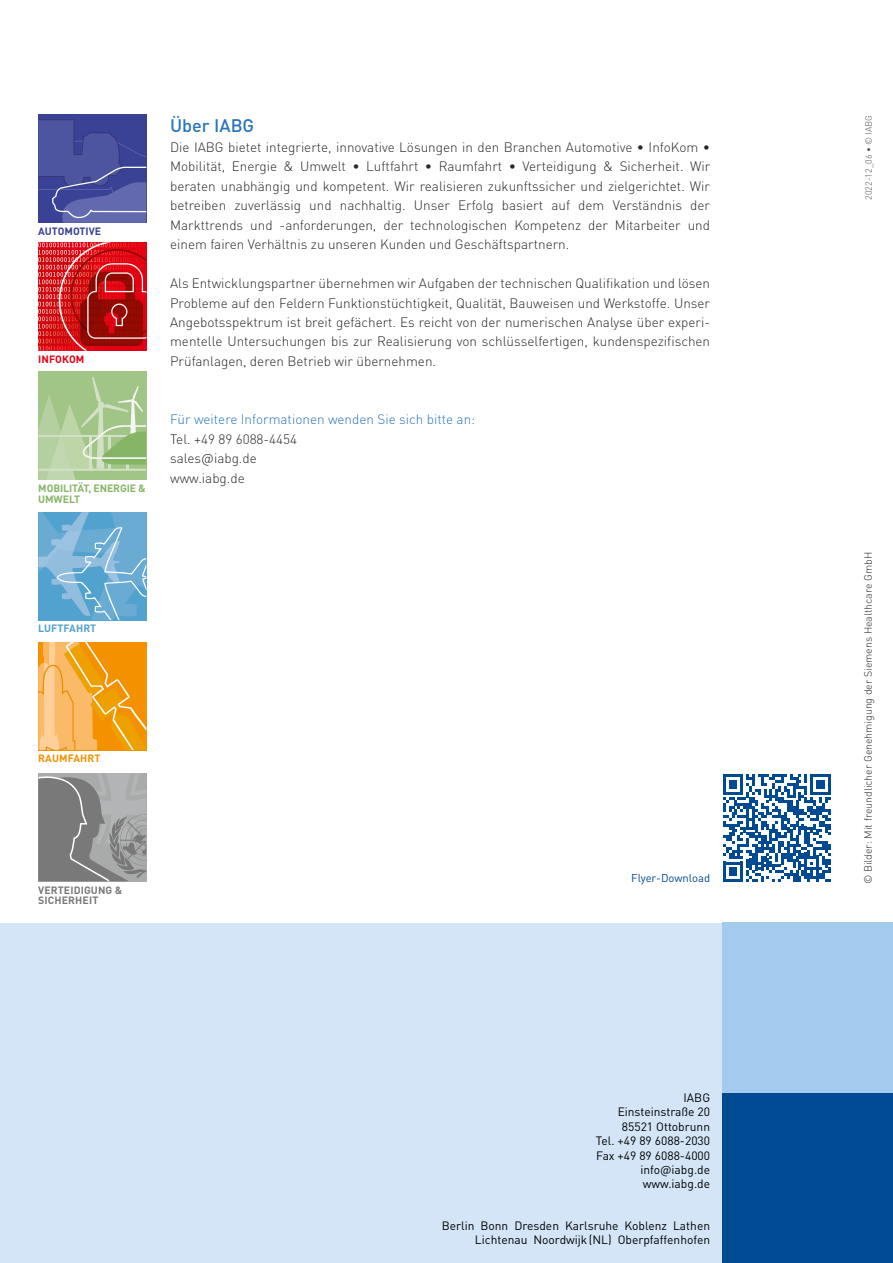
<style>
.page{position:relative;width:893px;height:1263px;background:#fff}
.page>*{position:absolute;margin:0;border:0;box-sizing:border-box;transform-origin:0 0}
.t1{font:500 18px "DINOT";color:#2975bb}
.t2{font:300 13.5px/19.5px "DINOT";color:#282827;text-align:justify}
.t3{font:300 13.5px "DINOT";color:#2975bb}
.t4{font:12px/14.4px "DINOT";color:#000;text-align:right}
.t5{font:11.25px "DINOT";color:#004a93}
.t6{font:300 10.5px "DINOT";color:#282827}
.t7{font:700 10.5px/10.5px "DINOT";letter-spacing:-.01em;color:#86b666}
.t8{font:700 10.5px/10.5px "DINOT";letter-spacing:.01em;color:#787978}
.t9{font:700 10.5px "DINOT";color:#394193}
.t10{font:700 10.5px "DINOT";letter-spacing:.01em;color:#51a2ce}
.t11{font:700 10.5px "DINOT";letter-spacing:.01em;color:#f39100}
.t12{font:700 10.5px "DINOT";letter-spacing:.01em;color:#e30013}
.t13{font:300 9px "DINOT";color:#565656}
</style>
<div class="page">
<div style="left:0;top:923px;width:893px;height:340px;background:#d3e5f7"></div>
<div style="left:723px;top:923px;width:170px;height:170px;background:#a2cbee"></div>
<div style="left:723px;top:1093px;width:170px;height:170px;background:#004a93"></div>
<svg style="left:38px;top:512px;width:108px;height:108px"></svg>
<svg style="left:38px;top:773px;width:108px;height:108px"></svg>
<svg style="left:38px;top:642px;width:108px;height:108px"></svg>
<div style="left:38px;top:372px;width:108px;height:108px;background:#a1c587"></div>
<svg style="left:38px;top:377px;width:108px;height:103px"></svg>
<svg style="left:38px;top:242px;width:109px;height:109px"></svg>
<svg style="left:38px;top:115px;width:108px;height:108px"></svg>
<svg style="left:723px;top:774px;width:107px;height:108px"></svg>
<p class="t9" style="left:38px;top:224px;width:64px">AUTOMOTIVE</p>
<p class="t12" style="left:38px;top:352px;width:48px">INFOKOM</p>
<p class="t7" style="left:38px;top:483px;width:109px">MOBILITÄT, ENERGIE &amp;<br>UMWELT</p>
<h1 class="t1" style="left:170px;top:114px;width:86px">Über IABG</h1>
<p class="t2" style="left:170px;top:137px;width:542px">Die IABG bietet integrierte, innovative Lösungen in den Branchen Automotive • InfoKom • Mobilität, Energie &amp; Umwelt • Luftfahrt • Raumfahrt • Verteidigung &amp; Sicherheit. Wir beraten unabhängig und kompetent. Wir realisieren zukunftssicher und zielgerichtet. Wir betreiben zuverlässig und nachhaltig. Unser Erfolg basiert auf dem Verständnis der Markttrends und -anforderungen, der technologischen Kompetenz der Mitarbeiter und einem fairen Verhältnis zu unseren Kunden und Geschäftspartnern.</p>
<p class="t2" style="left:170px;top:273px;width:542px">Als Entwicklungspartner übernehmen wir Aufgaben der technischen Qualifikation und lösen Probleme auf den Feldern Funktionstüchtigkeit, Qualität, Bauweisen und Werkstoffe. Unser Angebotsspektrum ist breit gefächert. Es reicht von der numerischen Analyse über experi&shy;mentelle Untersuchungen bis zur Realisierung von schlüsselfertigen, kundenspezifischen Prüfanlagen, deren Betrieb wir übernehmen.</p>
<p class="t3" style="left:170px;top:411px;width:307px">Für weitere Informationen wenden Sie sich bitte an:</p>
<p class="t2" style="left:170px;top:429px;width:128px;text-align:left">Tel. +49 89 6088-4454 sales@iabg.de www.iabg.de</p>
<p class="t10" style="left:38px;top:622px;width:59px">LUFTFAHRT</p>
<p class="t11" style="left:38px;top:752px;width:64px">RAUMFAHRT</p>
<p class="t8" style="left:38px;top:884px;width:86px">VERTEIDIGUNG &amp;<br>SICHERHEIT</p>
<p class="t5" style="left:631px;top:871px;width:80px">Flyer-Download</p>
<p class="t4" style="left:596px;top:1090px;width:116px">IABG<br>Einsteinstraße 20<br>85521 Ottobrunn<br>Tel. +49 89 6088-2030<br>Fax +49 89 6088-4000 info@iabg.de www.iabg.de</p>
<p class="t4" style="left:442px;top:1218px;width:270px">Berlin Bonn Dresden Karlsruhe Koblenz Lathen<br>Lichtenau Noordwijk(NL) Oberpfaffenhofen</p>
<p class="t13" style="left:863px;top:200px;width:87px;rotate:-90deg">2022-12_06 • © IABG</p>
<p class="t6" style="left:861px;top:884px;width:334px;rotate:-90deg">© Bilder: Mit freundlicher Genehmigung der Siemens Healthcare GmbH</p>
</div>
